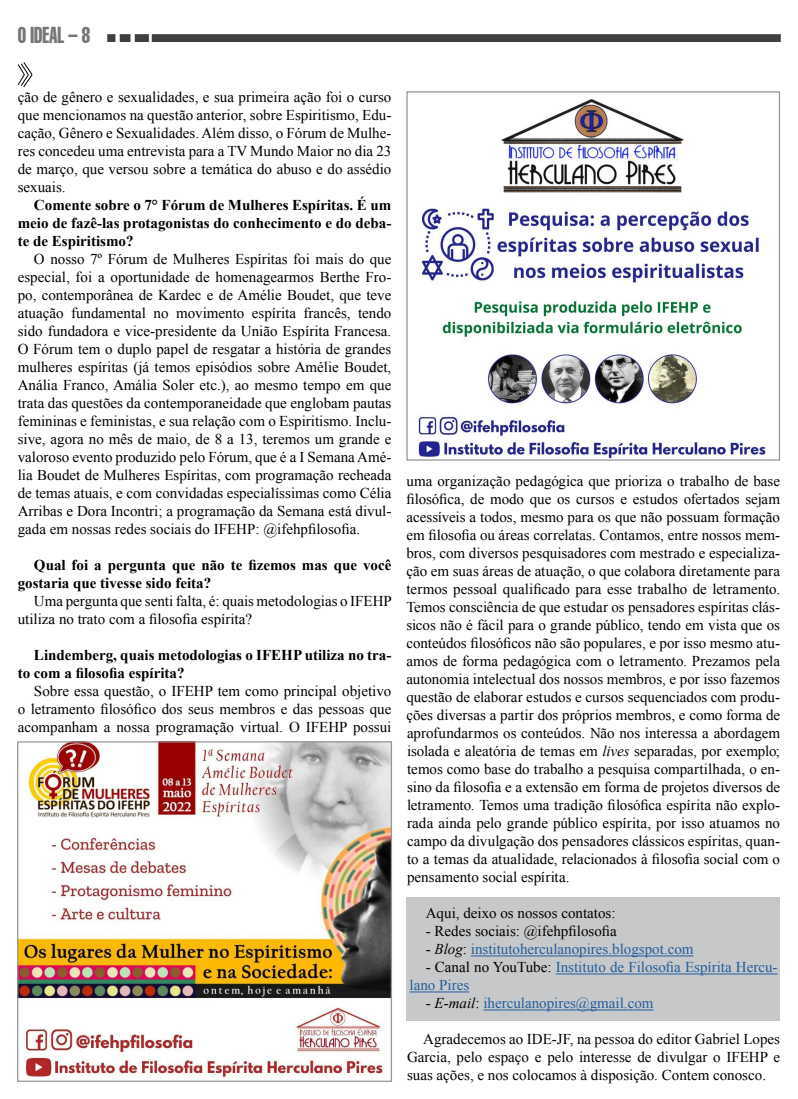
<style>
.page{position:relative;width:798px;height:1099px;background:#fff}
.page>*{position:absolute;margin:0;border:0;box-sizing:border-box;transform-origin:0 0}
.t1{font:extra-condensed 22.5px "Helvetica";color:#777;scale:.8 1}
.t2{font:15px/18px "Times New Roman";color:#000;text-align:justify}
.t3{font:700 15px/18px "Times New Roman";color:#000}
.t4{font:15px/18px "Times New Roman";color:#215e9e}
.s1{font-style:italic}
.s2{color:#000}
.s3{font-style:italic;color:#000}
</style>
<div class="page">
<img style="left:107px;top:34px;width:672px;height:7px">
<div style="left:406px;top:897px;width:374px;height:123px;background:#c7c8ca"></div>
<hr style="left:470px;top:955px;width:223px;height:1px;background:#215e9e">
<hr style="left:555px;top:973px;width:222px;height:1px;background:#215e9e">
<hr style="left:409px;top:991px;width:60px;height:1px;background:#215e9e">
<hr style="left:483px;top:1009px;width:170px;height:1px;background:#215e9e">
<svg style="left:17px;top:62px;width:16px;height:25px"></svg>
<img style="left:19px;top:743px;width:371px;height:335px">
<div style="left:17px;top:741px;width:375px;height:340px;border:1px solid #939598"></div>
<img style="left:416px;top:99px;width:350px;height:359px">
<div style="left:406px;top:91px;width:373px;height:369px;border:1px solid #939598"></div>
<h1 class="t1" style="left:18px;top:20px;width:92px">O IDEAL – 8</h1>
<p class="t2" style="left:18px;top:87px;width:375px">ção de gênero e sexualidades, e sua primeira ação foi o curso que mencionamos na questão anterior, sobre Espiritismo, Edu&shy;cação, Gênero e Sexualidades. Além disso, o Fórum de Mulhe&shy;res concedeu uma entrevista para a TV Mundo Maior no dia 23 de março, que versou sobre a temática do abuso e do assédio sexuais.</p>
<p class="t3" style="left:18px;top:195px;width:375px;text-align:justify;text-indent:16px">Comente sobre o 7° Fórum de Mulheres Espíritas. É um meio de fazê-las protagonistas do conhecimento e do deba&shy;te de Espiritismo?</p>
<p class="t2" style="left:18px;top:249px;width:375px;text-indent:16px">O nosso 7º Fórum de Mulheres Espíritas foi mais do que especial, foi a oportunidade de homenagearmos Berthe Fro&shy;po, contemporânea de Kardec e de Amélie Boudet, que teve atuação fundamental no movimento espírita francês, tendo sido fundadora e vice-presidente da União Espírita Francesa.<br>O Fórum tem o duplo papel de resgatar a história de grandes mulheres espíritas (já temos episódios sobre Amélie Boudet, Anália Franco, Amália Soler etc.), ao mesmo tempo em que trata das questões da contemporaneidade que englobam pautas femininas e feministas, e sua relação com o Espiritismo. Inclu&shy;sive, agora no mês de maio, de 8 a 13, teremos um grande e valoroso evento produzido pelo Fórum, que é a I Semana Amé&shy;lia Boudet de Mulheres Espíritas, com programação recheada de temas atuais, e com convidadas especialíssimas como Célia Arribas e Dora Incontri; a programação da Semana está divul&shy;gada em nossas redes sociais do IFEHP: @ifehpfilosofia.</p>
<p class="t3" style="left:18px;top:555px;width:375px;text-indent:16px">Qual foi a pergunta que não te fizemos mas que você gostaria que tivesse sido feita?</p>
<p class="t2" style="left:18px;top:591px;width:375px;text-indent:16px">Uma pergunta que senti falta, é: quais metodologias o IFEHP utiliza no trato com a filosofia espírita?</p>
<p class="t3" style="left:18px;top:645px;width:375px;text-indent:16px">Lindemberg, quais metodologias o IFEHP utiliza no tra&shy;to com a filosofia espírita?</p>
<p class="t2" style="left:18px;top:681px;width:375px;text-indent:16px">Sobre essa questão, o IFEHP tem como principal objetivo o letramento filosófico dos seus membros e das pessoas que acompanham a nossa programação virtual. O IFEHP possui</p>
<p class="t2" style="left:406px;top:471px;width:375px">uma organização pedagógica que prioriza o trabalho de base filosófica, de modo que os cursos e estudos ofertados sejam acessíveis a todos, mesmo para os que não possuam formação em filosofia ou áreas correlatas. Contamos, entre nossos mem&shy;bros, com diversos pesquisadores com mestrado e especializa&shy;ção em suas áreas de atuação, o que colabora diretamente para termos pessoal qualificado para esse trabalho de letramento.<br>Temos consciência de que estudar os pensadores espíritas clás&shy;sicos não é fácil para o grande público, tendo em vista que os conteúdos filosóficos não são populares, e por isso mesmo atu&shy;amos de forma pedagógica com o letramento. Prezamos pela autonomia intelectual dos nossos membros, e por isso fazemos questão de elaborar estudos e cursos sequenciados com produ&shy;ções diversas a partir dos próprios membros, e como forma de aprofundarmos os conteúdos. Não nos interessa a abordagem isolada e aleatória de temas em <span class="s1">lives</span> separadas, por exemplo; temos como base do trabalho a pesquisa compartilhada, o en&shy;sino da filosofia e a extensão em forma de projetos diversos de letramento. Temos uma tradição filosófica espírita não explo&shy;rada ainda pelo grande público espírita, por isso atuamos no campo da divulgação dos pensadores clássicos espíritas, quan&shy;to a temas da atualidade, relacionados à filosofia social com o pensamento social espírita.</p>
<p class="t2" style="left:425px;top:903px;width:191px">Aqui, deixo os nossos contatos:</p>
<p class="t2" style="left:425px;top:921px;width:192px">- Redes sociais: @ifehpfilosofia</p>
<p class="t4" style="left:425px;top:939px;width:269px"><span class="s2">-</span> <span class="s3">Blog</span><span class="s2">:</span> institutoherculanopires.blogspot.com</p>
<p class="t4" style="left:409px;top:957px;width:369px;text-indent:16px"><span class="s2">- Canal no YouTube:</span> Instituto de Filosofia Espírita Hercu&shy;lano Pires</p>
<p class="t4" style="left:425px;top:993px;width:229px"><span class="s2">-</span> <span class="s3">E-mail</span><span class="s2">:</span> iherculanopires@gmail.com</p>
<p class="t2" style="left:407px;top:1029px;width:374px;text-indent:16px">Agradecemos ao IDE-JF, na pessoa do editor Gabriel Lopes Garcia, pelo espaço e pelo interesse de divulgar o IFEHP e suas ações, e nos colocamos à disposição. Contem conosco.</p>
</div>
